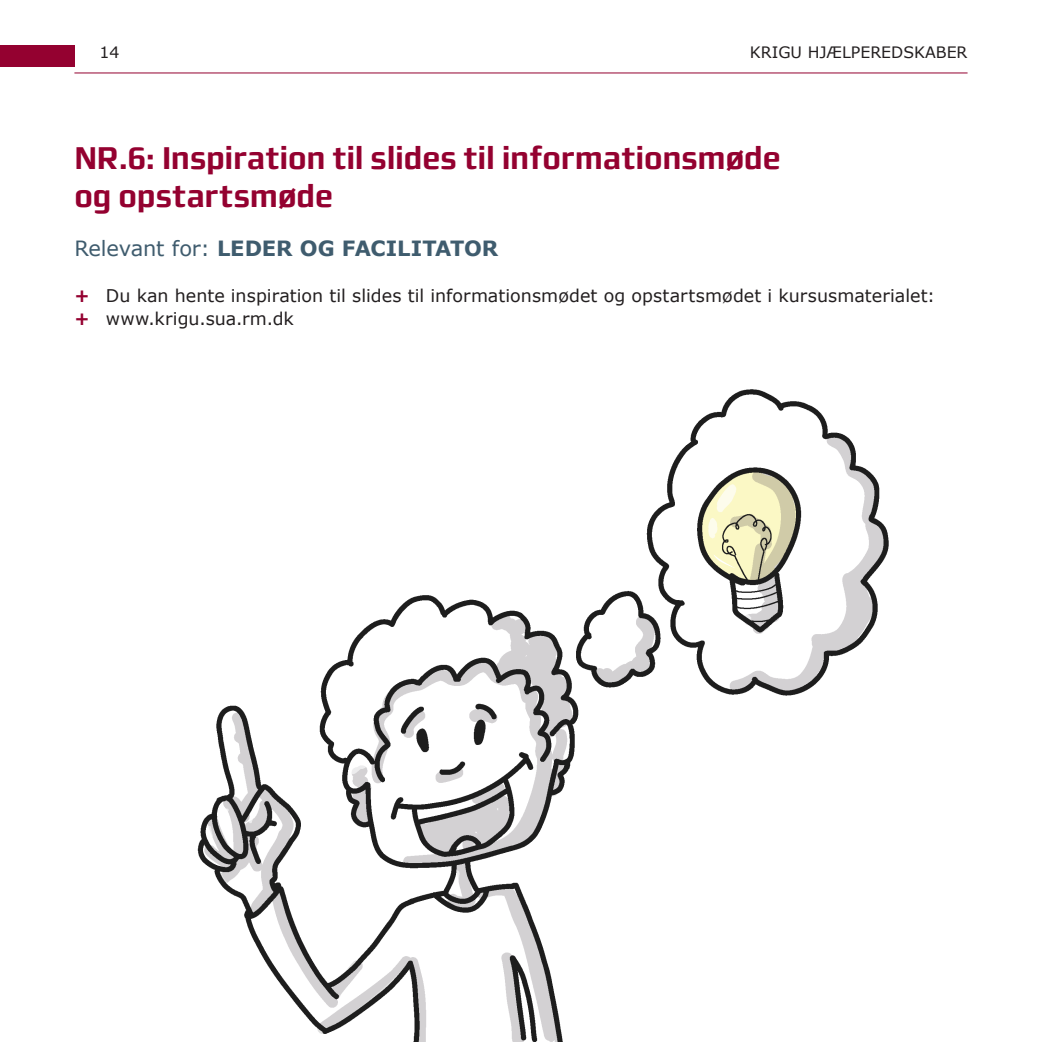
<style>
.page{position:relative;width:1042px;height:1042px;background:#fff}
.page>*{position:absolute;margin:0;border:0;box-sizing:border-box;transform-origin:0 0}
.overskrift-18-roed{font:700 31.5px/37.8px "midtsans";letter-spacing:-.005em;color:#940130}
.RELEVANT{font:700 21px "Verdana";letter-spacing:-.005em;color:#3f5c6e}
.t1{font:17.5px "Verdana";letter-spacing:.005em;color:#231f20}
.t2{font:15.75px "Verdana";color:#231f20}
.s1{font-weight:400}
.s2{font-weight:700;color:#940130}
</style>
<div class="page">
<div style="left:0;top:46px;width:74px;height:21px;background:#940130"></div>
<hr style="left:74px;top:73px;width:893px;height:1px;background:#940130">
<img style="left:197px;top:389px;width:692px;height:653px">
<p class="t2" style="left:100px;top:41px;width:22px">14</p>
<p class="t2" style="left:750px;top:41px;width:219px">KRIGU HJÆLPEREDSKABER</p>
<p class="overskrift-18-roed" style="left:74px;top:139px;width:708px">NR.6: Inspiration til slides til informationsmøde og opstartsmøde</p>
<p class="RELEVANT" style="left:74px;top:235px;width:425px"><span class="s1">Relevant for:</span> LEDER OG FACILITATOR</p>
<p class="t1" style="left:74px;top:284px;width:862px"><span class="s2">+</span> Du kan hente inspiration til slides til informationsmødet og opstartsmødet i kursusmaterialet:</p>
<p class="t1" style="left:74px;top:306px;width:221px"><span class="s2">+</span> www.krigu.sua.rm.dk</p>
</div>
